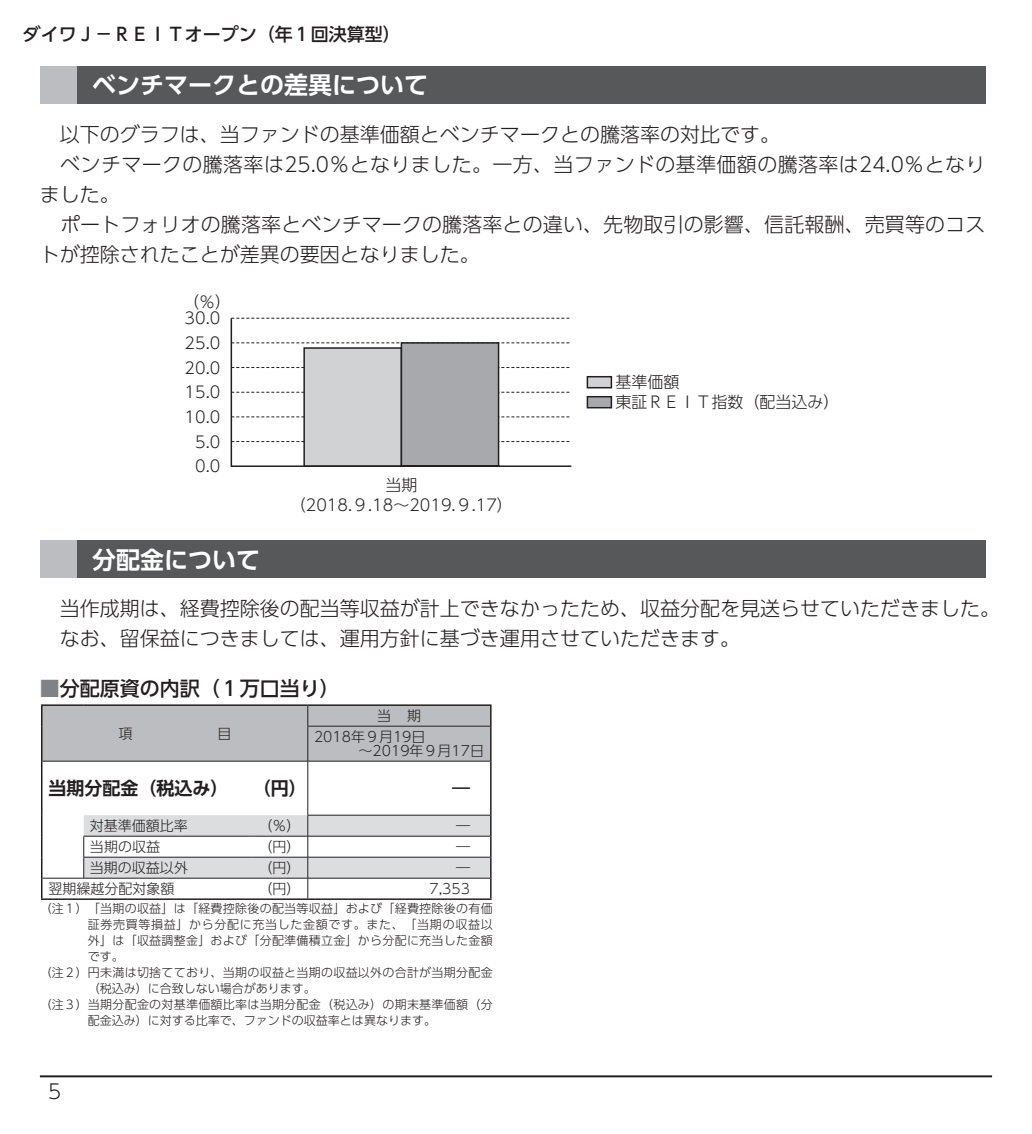
<style>
.page{position:relative;width:1032px;height:1134px;background:#fff}
.page>*{position:absolute;margin:0;border:0;box-sizing:border-box;transform-origin:0 0}
.t1{font:24px "UD Shin Go Pro De Bold 90 msp RKSJ H";color:#fff}
.t2{font:20px/30px "UD Shin Go Pro Light 90 msp RKSJ H";color:#231f20}
.t3{font:20px "UD Shin Go Pro Medium 90 msp RKSJ H";color:#231f20}
.t4{font:18px "UD Shin Go Pro Medium 90 msp RKSJ H";color:#231f20}
.t5{font:18px "UD Shin Go Pro De Bold 90 msp RKSJ H";color:#231f20}
.t6{font:16px/20px "UD Shin Go Pro Light 90 msp RKSJ H";color:#231f20;text-align:center}
.t7{font:14px/20.8px "UD Shin Go Pro Light 90 msp RKSJ H";color:#231f20}
.t8{font:12px "UD Shin Go Pro Light 90 msp RKSJ H";letter-spacing:.025em;color:#231f20}
.t9{font:12px "UD Shin Go Pro Light 90 msp RKSJ H";color:#231f20}
.t10{font:12px "UD Shin Go Pro Light 90 msp RKSJ H";letter-spacing:.055em;color:#231f20}
.s1{color:#808285}
</style>
<div class="page">
<hr style="left:40px;top:1075px;width:952px;height:2px;background:#231f20">
<div style="left:40px;top:66px;width:37px;height:37px;background:#bcbdc0"></div>
<div style="left:77px;top:66px;width:908px;height:37px;background:#57585a"></div>
<div style="left:40px;top:541px;width:37px;height:37px;background:#bcbdc0"></div>
<div style="left:77px;top:541px;width:908px;height:37px;background:#57585a"></div>
<svg style="left:230px;top:317px;width:342px;height:150px"></svg>
<div style="left:587px;top:377px;width:24px;height:11px;background:#d1d2d4"></div>
<div style="left:587px;top:376px;width:25px;height:12px;border:2px solid #231f20"></div>
<div style="left:587px;top:397px;width:24px;height:11px;background:#a8a9ad"></div>
<div style="left:587px;top:396px;width:25px;height:12px;border:2px solid #231f20"></div>
<hr style="left:41px;top:704px;width:43px;height:2px;background:#231f20">
<hr style="left:84px;top:704px;width:224px;height:2px;background:#231f20">
<hr style="left:308px;top:704px;width:183px;height:2px;background:#231f20">
<hr style="left:41px;top:761px;width:1px;height:54px;background:#231f20">
<hr style="left:490px;top:761px;width:1px;height:54px;background:#231f20">
<svg style="left:41px;top:815px;width:1px;height:83px"></svg>
<hr style="left:41px;top:898px;width:450px;height:2px;background:#231f20">
<div style="left:41px;top:705px;width:450px;height:56px;background:#bcbdc0"></div>
<hr style="left:307px;top:726px;width:1px;height:35px;background:#231f20">
<hr style="left:307px;top:761px;width:1px;height:54px;background:#231f20">
<hr style="left:42px;top:761px;width:266px;height:1px;background:#231f20">
<hr style="left:307px;top:726px;width:183px;height:1px;background:#231f20">
<hr style="left:308px;top:761px;width:182px;height:1px;background:#231f20">
<svg style="left:83px;top:815px;width:408px;height:83px"></svg>
<hr style="left:252px;top:857px;width:238px;height:1px;background:#231f20">
<hr style="left:42px;top:878px;width:448px;height:1px;background:#231f20">
<p class="t4" style="left:23px;top:27px;width:380px">ダイワＪ－ＲＥＩＴオープン（年１回決算型）</p>
<p class="t1" style="left:92px;top:76px;width:338px">ベンチマークとの差異について</p>
<p class="t2" style="left:40px;top:122px;width:947px">　以下のグラフは、当ファンドの基準価額とベンチマークとの騰落率の対比です。<br>　ベンチマークの騰落率は25.0％となりました。一方、当ファンドの基準価額の騰落率は24.0％となりました。<br>　ポートフォリオの騰落率とベンチマークの騰落率との違い、先物取引の影響、信託報酬、売買等のコストが控除されたことが差異の要因となりました。</p>
<p class="t6" style="left:183px;top:294px;width:49px">（％）</p>
<p class="t6" style="left:185px;top:310px;width:37px">30.0</p>
<p class="t6" style="left:185px;top:335px;width:37px">25.0</p>
<p class="t6" style="left:185px;top:360px;width:37px">20.0</p>
<p class="t6" style="left:185px;top:384px;width:37px">15.0</p>
<p class="t6" style="left:185px;top:409px;width:37px">10.0</p>
<p class="t6" style="left:195px;top:434px;width:27px">5.0</p>
<p class="t6" style="left:195px;top:458px;width:27px">0.0</p>
<p class="t6" style="left:290px;top:477px;width:225px">当期<br>（2018.９.18～2019.９.17）</p>
<p class="t6" style="left:615px;top:374px;width:225px;text-align:left">基準価額<br>東証ＲＥＩＴ指数（配当込み）</p>
<p class="t1" style="left:92px;top:550px;width:170px">分配金について</p>
<p class="t2" style="left:40px;top:596px;width:962px">　当作成期は、経費控除後の配当等収益が計上できなかったため、収益分配を見送らせていただきました。　なお、留保益につきましては、運用方針に基づき運用させていただきます。</p>
<p class="t3" style="left:40px;top:681px;width:301px"><span class="s1">■</span>分配原資の内訳（１万口当り）</p>
<p class="t7" style="left:118px;top:725px;width:15px">項</p>
<p class="t7" style="left:217px;top:725px;width:15px">目</p>
<p class="t7" style="left:314px;top:707px;width:113px;text-indent:63px">当 期<br>2018年９月19日</p>
<p class="t7" style="left:359px;top:742px;width:127px">～2019年９月17日</p>
<p class="t5" style="left:48px;top:782px;width:181px">当期分配金（税込み）</p>
<p class="t5" style="left:253px;top:782px;width:55px">（円）</p>
<p class="t5" style="left:452px;top:781px;width:19px">―</p>
<p class="t7" style="left:90px;top:817px;width:99px">対基準価額比率</p>
<p class="t7" style="left:259px;top:817px;width:43px">（％）</p>
<p class="t7" style="left:456px;top:817px;width:15px">―</p>
<p class="t7" style="left:90px;top:838px;width:71px">当期の収益</p>
<p class="t7" style="left:259px;top:838px;width:43px">（円）</p>
<p class="t7" style="left:456px;top:838px;width:15px">―</p>
<p class="t7" style="left:90px;top:859px;width:100px">当期の収益以外</p>
<p class="t7" style="left:259px;top:859px;width:43px">（円）</p>
<p class="t7" style="left:456px;top:859px;width:15px">―</p>
<p class="t7" style="left:48px;top:880px;width:127px">翌期繰越分配対象額</p>
<p class="t7" style="left:259px;top:880px;width:43px">（円）</p>
<p class="t7" style="left:429px;top:880px;width:42px">7,353</p>
<p class="t8" style="left:40px;top:904px;width:454px">（注１）「当期の収益」は「経費控除後の配当等収益」および「経費控除後の有価</p>
<p class="t10" style="left:88px;top:920px;width:406px">証券売買等損益」から分配に充当した金額です。また、「当期の収益以</p>
<p class="t8" style="left:88px;top:936px;width:406px">外」は「収益調整金」および「分配準備積立金」から分配に充当した金額</p>
<p class="t8" style="left:88px;top:952px;width:38px">です。</p>
<p class="t8" style="left:40px;top:968px;width:454px">（注２）円未満は切捨てており、当期の収益と当期の収益以外の合計が当期分配金</p>
<p class="t9" style="left:88px;top:984px;width:230px">（税込み）に合致しない場合があります。</p>
<p class="t8" style="left:40px;top:1000px;width:454px">（注３）当期分配金の対基準価額比率は当期分配金（税込み）の期末基準価額（分</p>
<p class="t9" style="left:88px;top:1016px;width:350px">配金込み）に対する比率で、ファンドの収益率とは異なります。</p>
<p class="t2" style="left:48px;top:1079px;width:15px">5</p>
</div>
